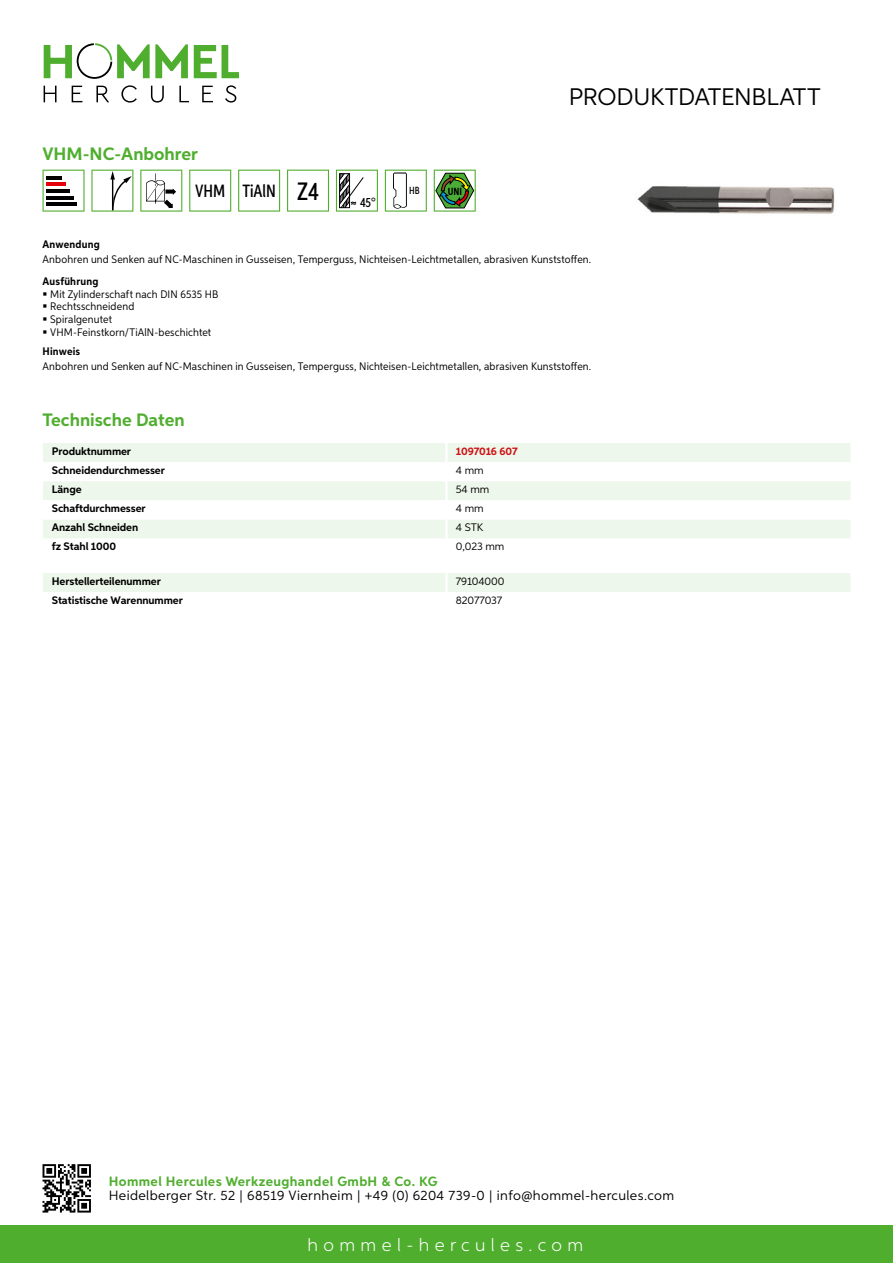
<style>
.page{position:relative;width:893px;height:1263px;background:#fff}
.page>*{position:absolute;margin:0;border:0;box-sizing:border-box;transform-origin:0 0}
.t1{font:24px "Aspira";letter-spacing:-.01em;color:#000}
.t2{font:700 18px "Aspira";color:#50ae2f}
.t3{font:300 18px "Aspira";letter-spacing:.3em;color:#fff}
.t4{font:500 17.85px "Aspira XX Nar";color:#000}
.t5{font:13.5px "Aspira";letter-spacing:.03em;color:#000}
.t6{font:700 13.5px "Aspira";letter-spacing:.03em;color:#50ae2f}
.t7{font:500 13.35px "Aspira XX Nar";color:#000}
.t8{font:10.95px/12.8px "Aspira Nar";letter-spacing:.015em;color:#000}
.t9{font:700 10.95px "Aspira";letter-spacing:-.01em;color:#000}
.t10{font:10.95px "Aspira";letter-spacing:-.01em;color:#000}
.t11{font:700 10.95px "Aspira Nar";letter-spacing:.02em;color:#000}
.t12{font:700 10.95px "Aspira";letter-spacing:-.01em;color:#cd1013}
.t13{font:700 10.35px "Aspira XX Nar";color:#000}
.t14{font:500 10.35px "Aspira XX Nar";color:#000}
.s1{font-size:25.2px}
</style>
<div class="page">
<div style="left:0;top:1226px;width:893px;height:37px;background:#50ae2f"></div>
<svg style="left:43px;top:1164px;width:48px;height:48px"></svg>
<svg style="left:194px;top:45px;width:45px;height:33px"></svg>
<svg style="left:44px;top:43px;width:144px;height:36px"></svg>
<svg style="left:44px;top:86px;width:13px;height:16px"></svg>
<svg style="left:72px;top:86px;width:10px;height:16px"></svg>
<svg style="left:96px;top:86px;width:13px;height:16px"></svg>
<svg style="left:121px;top:85px;width:16px;height:18px"></svg>
<svg style="left:151px;top:86px;width:13px;height:17px"></svg>
<svg style="left:179px;top:86px;width:10px;height:16px"></svg>
<svg style="left:202px;top:86px;width:11px;height:16px"></svg>
<svg style="left:225px;top:85px;width:11px;height:18px"></svg>
<div style="left:43px;top:443px;width:807px;height:19px;background:#eef7eb"></div>
<svg style="left:43px;top:481px;width:807px;height:57px;fill:#eef7eb"></svg>
<hr style="left:445px;top:443px;width:3px;height:19px;background:#fff">
<hr style="left:445px;top:481px;width:3px;height:19px;background:#fff">
<hr style="left:445px;top:500px;width:3px;height:19px;background:#fff">
<hr style="left:445px;top:519px;width:3px;height:20px;background:#fff">
<div style="left:43px;top:573px;width:807px;height:19px;background:#eef7eb"></div>
<svg style="left:43px;top:170px;width:42px;height:42px"></svg>
<hr style="left:46px;top:176px;width:16px;height:3px;background:#000">
<hr style="left:46px;top:183px;width:20px;height:3px;background:#e3000b">
<hr style="left:46px;top:189px;width:23px;height:3px;background:#000">
<hr style="left:46px;top:196px;width:27px;height:3px;background:#000">
<hr style="left:46px;top:203px;width:31px;height:3px;background:#000">
<svg style="left:91px;top:170px;width:42px;height:42px"></svg>
<svg style="left:140px;top:170px;width:42px;height:42px"></svg>
<svg style="left:189px;top:170px;width:42px;height:42px"></svg>
<svg style="left:238px;top:170px;width:42px;height:42px"></svg>
<svg style="left:287px;top:170px;width:42px;height:42px"></svg>
<svg style="left:336px;top:170px;width:42px;height:42px"></svg>
<svg style="left:385px;top:170px;width:42px;height:42px"></svg>
<svg style="left:434px;top:170px;width:42px;height:42px"></svg>
<img style="left:637px;top:186px;width:198px;height:28px">
<h2 class="t2" style="left:43px;top:142px;width:157px">VHM-NC-Anbohrer</h2>
<h3 class="t4" style="left:195px;top:180px;width:125px">VHM TiAlN <span class="s1">Z4</span></h3>
<p class="t7" style="left:360px;top:195px;width:17px">45°</p>
<p class="t14" style="left:409px;top:185px;width:12px">HB</p>
<p class="t13" style="left:448px;top:185px;width:16px">UNI</p>
<h1 class="t1" style="left:569px;top:82px;width:253px">Produktdatenblatt</h1>
<p class="t11" style="left:43px;top:237px;width:59px">Anwendung</p>
<p class="t8" style="left:43px;top:252px;width:550px">Anbohren und Senken auf NC-Maschinen in Gusseisen, Temperguss, Nichteisen-Leichtmetallen, abrasiven Kunststoffen.</p>
<p class="t11" style="left:43px;top:274px;width:58px">Ausführung</p>
<p class="t8" style="left:50px;top:287px;width:170px">Mit Zylinderschaft nach DIN 6535 HB<br>Rechtsschneidend<br>Spiralgenutet<br>VHM-Feinstkorn/TiAlN-beschichtet</p>
<p class="t11" style="left:43px;top:345px;width:39px">Hinweis</p>
<p class="t8" style="left:43px;top:360px;width:550px">Anbohren und Senken auf NC-Maschinen in Gusseisen, Temperguss, Nichteisen-Leichtmetallen, abrasiven Kunststoffen.</p>
<h2 class="t2" style="left:43px;top:409px;width:144px">Technische Daten</h2>
<p class="t9" style="left:52px;top:444px;width:81px">Produktnummer</p>
<p class="t12" style="left:456px;top:444px;width:63px">1097016 607</p>
<p class="t9" style="left:52px;top:463px;width:115px">Schneidendurchmesser</p>
<p class="t10" style="left:456px;top:463px;width:29px">4 mm</p>
<p class="t9" style="left:52px;top:483px;width:31px">Länge</p>
<p class="t10" style="left:456px;top:483px;width:35px">54 mm</p>
<p class="t9" style="left:52px;top:502px;width:95px">Schaftdurchmesser</p>
<p class="t10" style="left:456px;top:502px;width:29px">4 mm</p>
<p class="t9" style="left:52px;top:521px;width:88px">Anzahl Schneiden</p>
<p class="t10" style="left:456px;top:521px;width:23px">4 STK</p>
<p class="t9" style="left:52px;top:540px;width:66px">fz Stahl 1000</p>
<p class="t10" style="left:456px;top:540px;width:50px">0,023 mm</p>
<p class="t9" style="left:52px;top:574px;width:111px">Herstellerteilenummer</p>
<p class="t10" style="left:456px;top:575px;width:50px">79104000</p>
<p class="t9" style="left:52px;top:594px;width:132px">Statistische Warennummer</p>
<p class="t10" style="left:456px;top:594px;width:48px">82077037</p>
<p class="t6" style="left:109px;top:1172px;width:330px">Hommel Hercules Werkzeughandel GmbH &amp; Co. KG</p>
<p class="t5" style="left:109px;top:1187px;width:567px">Heidelberger Str. 52 | 68519 Viernheim | +49 (0) 6204 739-0 | info@hommel-hercules.com</p>
<h2 class="t3" style="left:307px;top:1234px;width:277px">hommel-hercules.com</h2>
</div>
